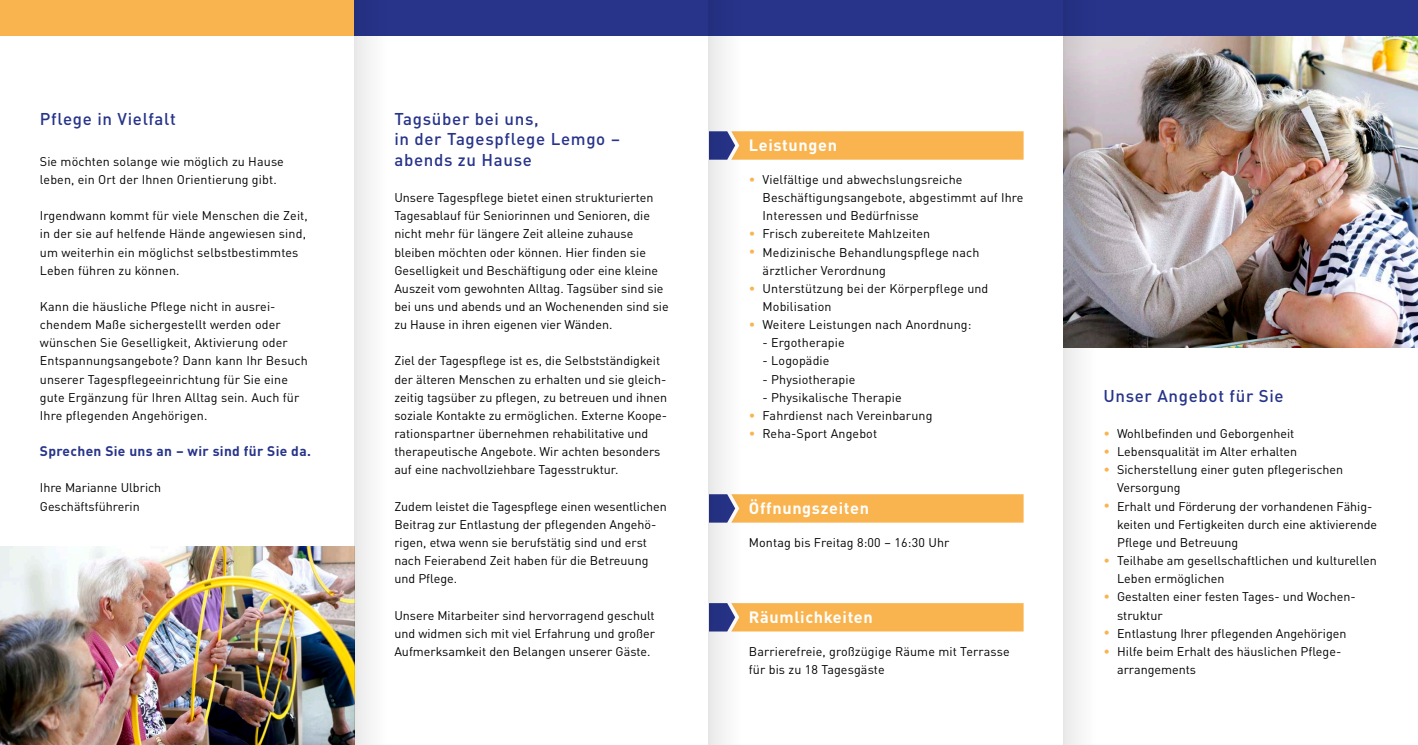
<style>
.page{position:relative;width:1418px;height:745px;background:#fff}
.page>*{position:absolute;margin:0;border:0;box-sizing:border-box;transform-origin:0 0}
.t1{font:500 16.88px/20.6px "DINOT";letter-spacing:.04em;color:#27348a}
.t2{font:700 16.25px "DINOT";letter-spacing:.04em;color:#fff}
.t3{font:700 13.75px "DINOT";letter-spacing:.025em;color:#27348a}
.t4{font:12.5px/18.1px "DINOT";color:#000}
.s1{color:#f9b44f}
</style>
<div class="page">
<img style="left:1095px;top:35px;width:322px;height:312px">
<div style="left:0;top:0;width:354px;height:35px;background:#f9b44f"></div>
<div style="left:741px;top:131px;width:282px;height:28px;background:#f9b44f"></div>
<div style="left:741px;top:494px;width:282px;height:28px;background:#f9b44f"></div>
<div style="left:741px;top:603px;width:282px;height:28px;background:#f9b44f"></div>
<div style="left:354px;top:0;width:1063px;height:35px;background:#27348a"></div>
<img style="left:0;top:546px;width:354px;height:198px">
<div style="left:354px;top:0;width:32px;height:744px;background:#f1f1f1"></div>
<svg style="left:709px;top:0;width:32px;height:744px"></svg>
<svg style="left:1063px;top:0;width:32px;height:744px"></svg>
<h1 class="t1" style="left:40px;top:107px;width:137px">Pflege in Vielfalt</h1>
<p class="t4" style="left:40px;top:151px;width:245px">Sie möchten solange wie möglich zu Hause leben, ein Ort der Ihnen Orientierung gibt.</p>
<p class="t4" style="left:40px;top:206px;width:269px">Irgendwann kommt für viele Menschen die Zeit, in der sie auf helfende Hände angewiesen sind, um weiterhin ein möglichst selbstbestimmtes Leben führen zu können.</p>
<p class="t4" style="left:40px;top:296px;width:269px">Kann die häusliche Pflege nicht in ausrei&shy;chendem Maße sichergestellt werden oder wünschen Sie Geselligkeit, Aktivierung oder Entspannungsangebote? Dann kann Ihr Besuch unserer Tagespflegeeinrichtung für Sie eine gute Ergänzung für Ihren Alltag sein. Auch für Ihre pflegenden Angehörigen.</p>
<p class="t3" style="left:40px;top:440px;width:272px">Sprechen Sie uns an – wir sind für Sie da.</p>
<p class="t4" style="left:40px;top:478px;width:123px">Ihre Marianne Ulbrich<br>Geschäftsführerin</p>
<h1 class="t1" style="left:394px;top:107px;width:227px">Tagsüber bei uns,<br>in der Tagespflege Lemgo – abends zu Hause</h1>
<p class="t4" style="left:394px;top:188px;width:276px">Unsere Tagespflege bietet einen strukturierten Tagesablauf für Seniorinnen und Senioren, die nicht mehr für längere Zeit alleine zuhause bleiben möchten oder können. Hier finden sie Geselligkeit und Beschäftigung oder eine kleine Auszeit vom gewohnten Alltag. Tagsüber sind sie bei uns und abends und an Wochenenden sind sie zu Hause in ihren eigenen vier Wänden.</p>
<p class="t4" style="left:394px;top:351px;width:274px">Ziel der Tagespflege ist es, die Selbstständigkeit der älteren Menschen zu erhalten und sie gleich&shy;zeitig tagsüber zu pflegen, zu betreuen und ihnen soziale Kontakte zu ermöglichen. Externe Koope&shy;rationspartner übernehmen rehabilitative und therapeutische Angebote. Wir achten besonders auf eine nachvollziehbare Tagesstruktur.</p>
<p class="t4" style="left:394px;top:496px;width:274px">Zudem leistet die Tagespflege einen wesentlichen Beitrag zur Entlastung der pflegenden Angehö&shy;rigen, etwa wenn sie berufstätig sind und erst nach Feierabend Zeit haben für die Betreuung und Pflege.</p>
<p class="t4" style="left:394px;top:604px;width:262px;text-align:justify">Unsere Mitarbeiter sind hervorragend geschult und widmen sich mit viel Erfahrung und großer Aufmerksamkeit den Belangen unserer Gäste.</p>
<h2 class="t2" style="left:749px;top:133px;width:90px">Leistungen</h2>
<p class="t4" style="left:762px;top:169px;width:262px;text-indent:-14px"><span class="s1">•</span> Vielfältige und abwechslungsreiche<br>Beschäftigungsangebote, abgestimmt auf Ihre<br>Interessen und Bedürfnisse</p>
<p class="t4" style="left:749px;top:224px;width:183px"><span class="s1">•</span> Frisch zubereitete Mahlzeiten</p>
<p class="t4" style="left:762px;top:242px;width:218px;text-indent:-14px"><span class="s1">•</span> Medizinische Behandlungspflege nach ärztlicher Verordnung</p>
<p class="t4" style="left:762px;top:278px;width:227px;text-indent:-14px"><span class="s1">•</span> Unterstützung bei der Körperpflege und<br>Mobilisation</p>
<p class="t4" style="left:749px;top:314px;width:224px"><span class="s1">•</span> Weitere Leistungen nach Anordnung:</p>
<p class="t4" style="left:762px;top:333px;width:83px">- Ergotherapie</p>
<p class="t4" style="left:762px;top:351px;width:68px">- Logopädie</p>
<p class="t4" style="left:762px;top:369px;width:94px">- Physiotherapie</p>
<p class="t4" style="left:762px;top:387px;width:140px">- Physikalische Therapie</p>
<p class="t4" style="left:749px;top:405px;width:185px"><span class="s1">•</span> Fahrdienst nach Vereinbarung</p>
<p class="t4" style="left:749px;top:423px;width:130px"><span class="s1">•</span> Reha-Sport Angebot</p>
<h2 class="t2" style="left:749px;top:495px;width:122px">Öffnungszeiten</h2>
<p class="t4" style="left:749px;top:532px;width:202px">Montag bis Freitag 8:00 – 16:30 Uhr</p>
<h2 class="t2" style="left:749px;top:604px;width:125px">Räumlichkeiten</h2>
<p class="t4" style="left:749px;top:641px;width:262px">Barrierefreie, großzügige Räume mit Terrasse für bis zu 18 Tagesgäste</p>
<h1 class="t1" style="left:1103px;top:384px;width:182px">Unser Angebot für Sie</h1>
<p class="t4" style="left:1103px;top:423px;width:192px"><span class="s1">•</span> Wohlbefinden und Geborgenheit</p>
<p class="t4" style="left:1103px;top:441px;width:195px"><span class="s1">•</span> Lebensqualität im Alter erhalten</p>
<p class="t4" style="left:1117px;top:459px;width:227px;text-indent:-14px"><span class="s1">•</span> Sicherstellung einer guten pflegerischen<br>Versorgung</p>
<p class="t4" style="left:1117px;top:496px;width:262px;text-indent:-14px"><span class="s1">•</span> Erhalt und Förderung der vorhandenen Fähig&shy;keiten und Fertigkeiten durch eine aktivierende<br>Pflege und Betreuung</p>
<p class="t4" style="left:1117px;top:550px;width:261px;text-indent:-14px"><span class="s1">•</span> Teilhabe am gesellschaftlichen und kulturellen<br>Leben ermöglichen</p>
<p class="t4" style="left:1117px;top:586px;width:240px;text-indent:-14px"><span class="s1">•</span> Gestalten einer festen Tages- und Wochen&shy;struktur</p>
<p class="t4" style="left:1103px;top:623px;width:244px"><span class="s1">•</span> Entlastung Ihrer pflegenden Angehörigen</p>
<p class="t4" style="left:1117px;top:641px;width:226px;text-indent:-14px"><span class="s1">•</span> Hilfe beim Erhalt des häuslichen Pflege&shy;arrangements</p>
</div>
